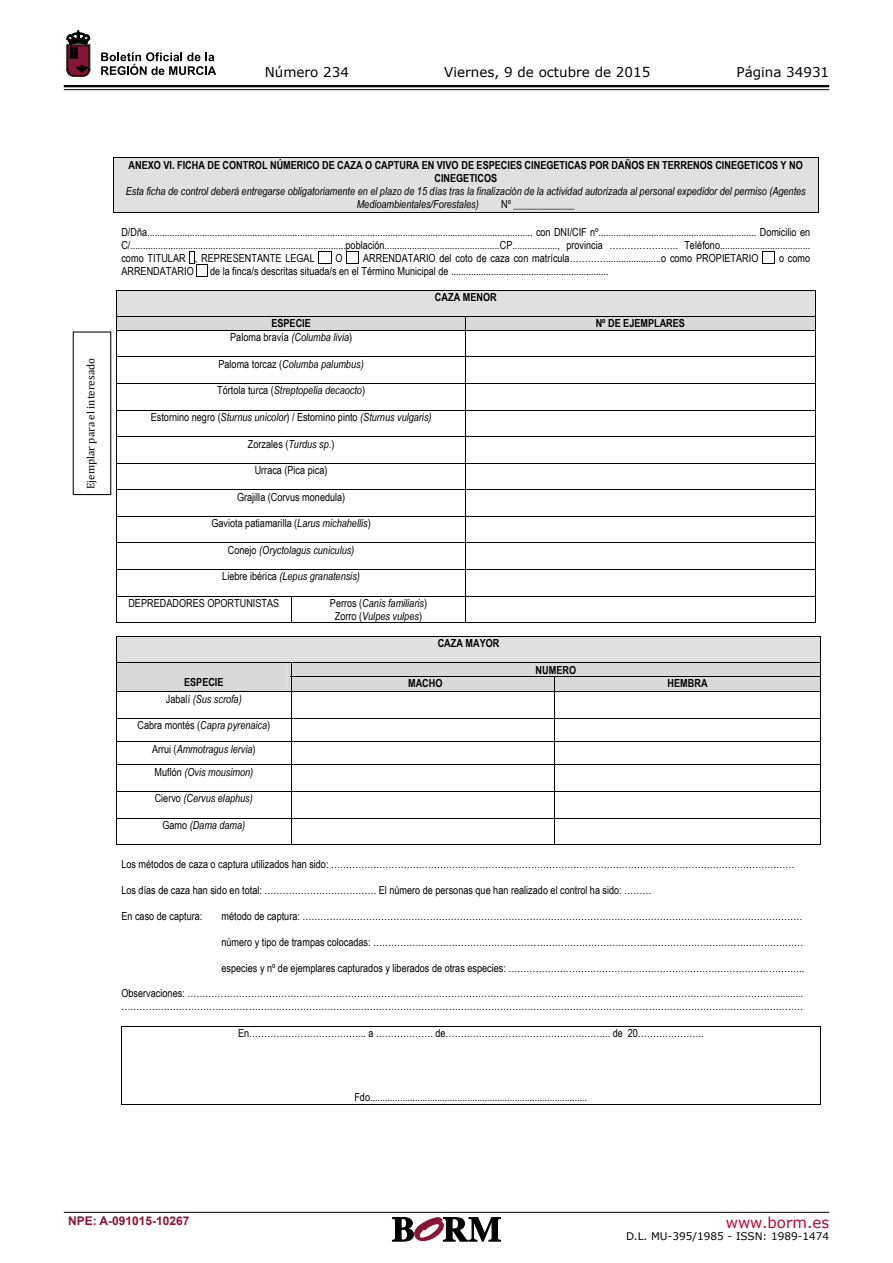
<style>
.page{position:relative;width:893px;height:1263px;background:#fff}
.page>*{position:absolute;margin:0;border:0;box-sizing:border-box;transform-origin:0 0}
.t1{font:15px "Verdana";color:#b30838}
.t2{font:13.5px "Verdana";color:#000}
.t3{font:700 12px "Arial";color:#891536}
.t4{font:11.1px/12.9px "Arial Narrow";color:#000;text-align:justify}
.t5{font:italic 11.1px/13px "Arial Narrow";color:#000;text-align:center}
.t6{font:700 11.1px/12.9px "Arial Narrow";color:#000;text-align:center}
.t7{font:11.1px "Cambria";color:#000}
.t8{font:10.5px "Verdana";color:#000}
.s1{font-style:italic}
.s2{font-style:normal}
</style>
<div class="page">
<hr style="left:64px;top:85px;width:765px;height:2px;background:#000">
<hr style="left:64px;top:89px;width:765px;height:1px;background:#000">
<svg style="left:101px;top:52px;width:115px;height:23px"></svg>
<svg style="left:67px;top:31px;width:23px;height:45px"></svg>
<hr style="left:64px;top:1212px;width:765px;height:1px;background:#000">
<svg style="left:392px;top:1217px;width:109px;height:24px"></svg>
<div style="left:114px;top:157px;width:704px;height:15px;background:#e0e0e0"></div>
<hr style="left:113px;top:157px;width:705px;height:1px;background:#000">
<div style="left:114px;top:172px;width:704px;height:12px;background:#e0e0e0"></div>
<div style="left:114px;top:184px;width:704px;height:13px;background:#e0e0e0"></div>
<div style="left:114px;top:197px;width:704px;height:15px;background:#e0e0e0"></div>
<hr style="left:113px;top:212px;width:705px;height:1px;background:#000">
<svg style="left:113px;top:158px;width:1px;height:54px"></svg>
<svg style="left:818px;top:157px;width:1px;height:56px"></svg>
<svg style="left:319px;top:251px;width:13px;height:13px"></svg>
<svg style="left:346px;top:251px;width:13px;height:13px"></svg>
<svg style="left:762px;top:251px;width:13px;height:13px"></svg>
<svg style="left:190px;top:251px;width:18px;height:26px"></svg>
<svg style="left:116px;top:290px;width:700px;height:333px"></svg>
<svg style="left:116px;top:636px;width:705px;height:209px"></svg>
<hr style="left:121px;top:1026px;width:700px;height:1px;background:#000">
<hr style="left:121px;top:1026px;width:1px;height:79px;background:#000">
<hr style="left:121px;top:1104px;width:699px;height:1px;background:#000">
<hr style="left:820px;top:1026px;width:1px;height:79px;background:#000">
<div style="left:73px;top:331px;width:38px;height:164px;border:1px solid #000"></div>
<p class="t2" style="left:265px;top:62px;width:86px">Número 234</p>
<p class="t2" style="left:444px;top:62px;width:208px">Viernes, 9 de octubre de 2015</p>
<p class="t2" style="left:736px;top:62px;width:94px">Página 34931</p>
<p class="t7" style="left:84px;top:489px;width:133px;rotate:-90deg">Ejemplar para el interesado</p>
<p class="t6" style="left:129px;top:158px;width:676px">ANEXO VI. FICHA DE CONTROL NÚMERICO DE CAZA O CAPTURA EN VIVO DE ESPECIES CINEGETICAS POR DAÑOS EN TERRENOS CINEGETICOS Y NO<br>CINEGETICOS</p>
<p class="t5" style="left:357px;top:184px;width:451px;text-align:left;text-indent:-231px">Esta ficha de control deberá entregarse obligatoriamente en el plazo de 15 días tras la finalización de la actividad autorizada al personal expedidor del permiso (Agentes<br>Medioambientales/Forestales)</p>
<p class="t4" style="left:501px;top:197px;width:75px">Nº ____________</p>
<p class="t4" style="left:121px;top:225px;width:690px">D/Dña.......................................................................................................................................................... con DNI/CIF nº............................................................... Domicilio en C/......................................................................................población..............................................CP.................., provincia ………………….. Teléfono.................................... como TITULAR , REPRESENTANTE LEGAL</p>
<p class="t4" style="left:336px;top:251px;width:9px">O</p>
<p class="t4" style="left:363px;top:251px;width:397px">ARRENDATARIO del coto de caza con matrícula…………......................o como PROPIETARIO</p>
<p class="t4" style="left:779px;top:251px;width:33px">o como</p>
<p class="t4" style="left:121px;top:264px;width:74px">ARRENDATARIO</p>
<p class="t4" style="left:210px;top:264px;width:400px">de la finca/s descritas situada/s en el Término Municipal de ...............................................................</p>
<p class="t6" style="left:435px;top:290px;width:63px">CAZA MENOR</p>
<p class="t6" style="left:271px;top:316px;width:41px">ESPECIE</p>
<p class="t6" style="left:596px;top:316px;width:91px">Nº DE EJEMPLARES</p>
<p class="t4" style="left:230px;top:330px;width:123px">Paloma bravía <span class="s1">(Columba livia</span>)</p>
<p class="t5" style="left:218px;top:357px;width:147px"><span class="s2">Paloma torcaz (</span>Columba palumbus)</p>
<p class="t5" style="left:217px;top:384px;width:149px"><span class="s2">Tórtola turca (</span>Streptopelia decaocto<span class="s2">)</span></p>
<p class="t5" style="left:151px;top:410px;width:282px"><span class="s2">Estornino negro (</span>Sturnus unicolor<span class="s2">) / Estornino pinto</span> (Sturnus vulgaris)</p>
<p class="t4" style="left:248px;top:437px;width:88px">Zorzales (<span class="s1">Turdus sp</span>.)</p>
<p class="t4" style="left:255px;top:463px;width:74px">Urraca (Pica pica)</p>
<p class="t4" style="left:237px;top:490px;width:110px">Grajilla (Corvus monedula)</p>
<p class="t4" style="left:211px;top:516px;width:161px">Gaviota patiamarilla (<span class="s1">Larus michahellis</span>)</p>
<p class="t5" style="left:228px;top:543px;width:128px"><span class="s2">Conejo</span> (Oryctolagus cuniculus)</p>
<p class="t5" style="left:222px;top:570px;width:139px"><span class="s2">Liebre ibérica</span> (Lepus granatensis)</p>
<p class="t4" style="left:128px;top:596px;width:152px">DEPREDADORES OPORTUNISTAS</p>
<p class="t5" style="left:330px;top:596px;width:99px"><span class="s2">Perros (</span>Canis familiaris<span class="s2">)<br>Zorro (</span>Vulpes vulpes<span class="s2">)</span></p>
<p class="t6" style="left:438px;top:636px;width:63px">CAZA MAYOR</p>
<p class="t6" style="left:184px;top:675px;width:41px">ESPECIE</p>
<p class="t6" style="left:536px;top:663px;width:42px">NUMERO</p>
<p class="t6" style="left:408px;top:676px;width:36px">MACHO</p>
<p class="t6" style="left:668px;top:676px;width:41px">HEMBRA</p>
<p class="t5" style="left:166px;top:692px;width:77px"><span class="s2">Jabalí</span> (Sus scrofa)</p>
<p class="t5" style="left:138px;top:714px;width:134px;line-height:23.1px"><span class="s2">Cabra montés (</span>Capra pyrenaica<span class="s2">)<br>Arrui (</span>Ammotragus lervia<span class="s2">)<br>Muflón</span> (Ovis mousimon)</p>
<p class="t5" style="left:155px;top:792px;width:100px"><span class="s2">Ciervo</span> (Cervus elaphus)</p>
<p class="t5" style="left:162px;top:818px;width:84px"><span class="s2">Gamo</span> (Dama dama)</p>
<p class="t4" style="left:121px;top:857px;width:675px">Los métodos de caza o captura utilizados han sido: ………………………………………………………………………………………………………………………………………</p>
<p class="t4" style="left:121px;top:883px;width:532px">Los días de caza han sido en total: ………………………………. El número de personas que han realizado el control ha sido: ………</p>
<p class="t4" style="left:121px;top:909px;width:82px">En caso de captura:</p>
<p class="t4" style="left:221px;top:909px;width:582px">método de captura: …………………………………………………………………………………………………………………………………………………</p>
<p class="t4" style="left:221px;top:935px;width:583px">número y tipo de trampas colocadas: …………………………………………………………………………………………………………………………….</p>
<p class="t4" style="left:221px;top:961px;width:584px">especies y nº de ejemplares capturados y liberados de otras especies: ……………………………………………………………………………………..</p>
<p class="t4" style="left:121px;top:987px;width:683px">Observaciones: …………………………………………………………………………………………………………………………………………………………………………….......... ………………………………………………………………………………………………………………………………………………………………………………………………………</p>
<p class="t4" style="left:238px;top:1026px;width:467px">En………………………………... a ………………. de……………….……………………………... de 20………………….</p>
<p class="t4" style="left:354px;top:1091px;width:234px">Fdo.......................................................................................</p>
<p class="t3" style="left:68px;top:1213px;width:123px">NPE: A-091015-10267</p>
<h1 class="t1" style="left:726px;top:1212px;width:105px">www.borm.es</h1>
<p class="t8" style="left:626px;top:1229px;width:205px">D.L. MU-395/1985 - ISSN: 1989-1474</p>
</div>
